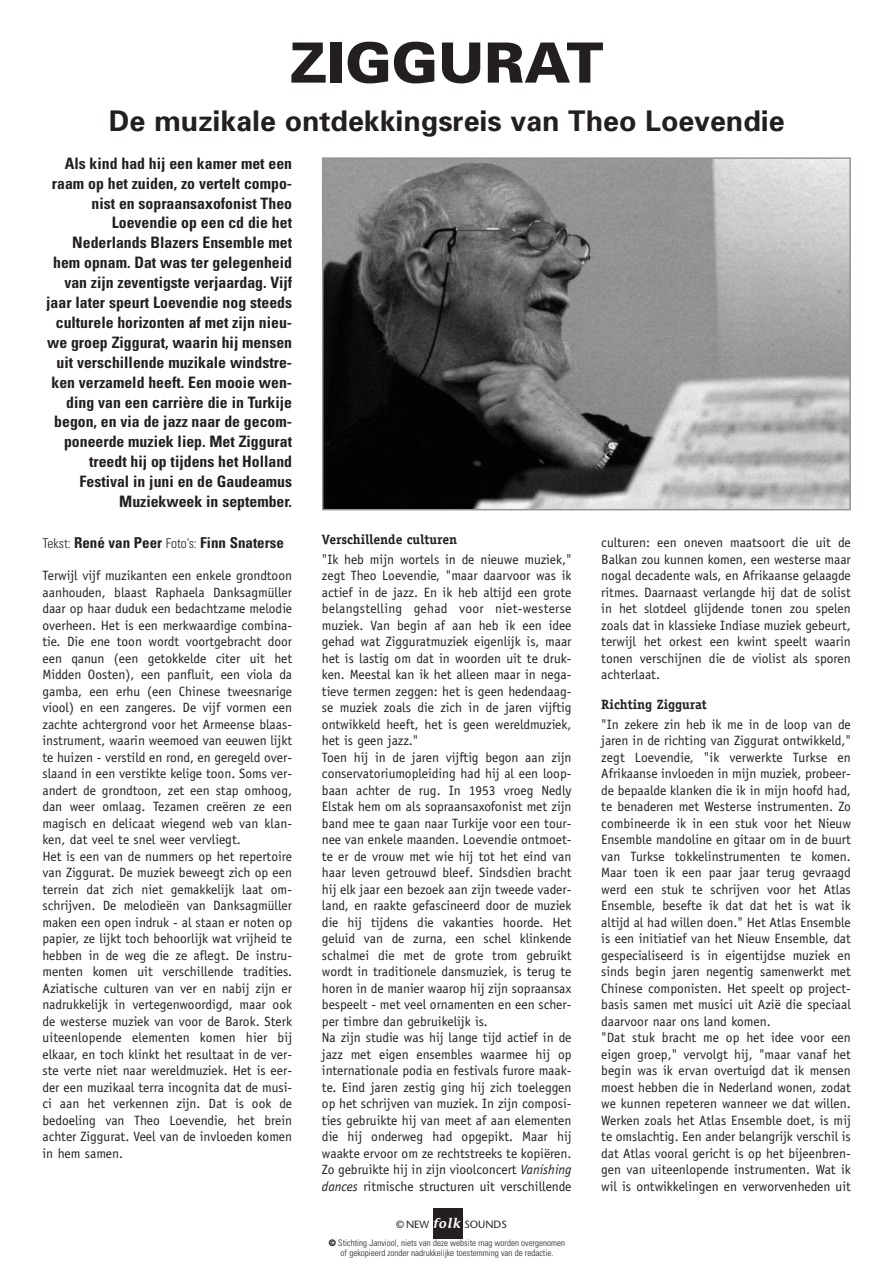
<style>
.page{position:relative;width:893px;height:1262px;background:#fff}
.page>*{position:absolute;margin:0;border:0;box-sizing:border-box;transform-origin:0 0}
.t1{font:900 55.5px "Univers";color:#231f20}
.t2{font:700 28.5px "Univers";color:#231f20}
.t3{font:700 condensed 15.75px/20px "Univers";color:#231f20;text-align:right}
.t4{font:700 condensed 15px "Univers";color:#231f20}
.t5{font:13.5px/16.5px "Officina Sans";color:#231f20}
.t6{font:700 13.5px "Officina Serif";color:#231f20}
.t7{font:10.5px "Stone Sans";color:#231f20}
.t8{font:300 condensed 9px/9.8px "Univers";color:#231f20;text-align:center}
.s1{font-weight:300;font-size:13.5px}
.s2{font-style:italic}
.s3{font-family:"Stone Informal";font-weight:600;font-style:italic;font-size:13.8px;color:#fff}
.s4{font-weight:900;font-stretch:expanded}
</style>
<div class="page">
<div style="left:433px;top:1208px;width:29px;height:30px;background:#231f20"></div>
<img style="left:325px;top:160px;width:522px;height:347px">
<div style="left:322px;top:157px;width:528px;height:353px;border:2px solid #939598"></div>
<h1 class="t1" style="left:290px;top:43px;width:315px">ZIGGURAT</h1>
<h2 class="t2" style="left:109px;top:110px;width:677px">De muzikale ontdekkingsreis van Theo Loevendie</h2>
<p class="t3" style="left:46px;top:155px;width:247px">Als kind had hij een kamer met een raam op het zuiden, zo vertelt compo&shy;nist en sopraansaxofonist Theo Loevendie op een cd die het Nederlands Blazers Ensemble met hem opnam. Dat was ter gelegenheid van zijn zeventigste verjaardag. Vijf jaar later speurt Loevendie nog steeds culturele horizonten af met zijn nieu&shy;we groep Ziggurat, waarin hij mensen uit verschillende muzikale windstre&shy;ken verzameld heeft. Een mooie wen&shy;ding van een carrière die in Turkije begon, en via de jazz naar de gecom&shy;poneerde muziek liep. Met Ziggurat treedt hij op tijdens het Holland Festival in juni en de Gaudeamus Muziekweek in september.</p>
<p class="t4" style="left:43px;top:537px;width:243px"><span class="s1">Tekst:</span> René van Peer <span class="s1">Foto’s:</span> Finn Snaterse</p>
<p class="t5" style="left:43px;top:568px;width:251px">Terwijl vijf muzikanten een enkele grondtoon aanhouden, blaast Raphaela Danksagmüller daar op haar duduk een bedachtzame melodie overheen. Het is een merkwaardige combina&shy;tie. Die ene toon wordt voortgebracht door een qanun (een getokkelde citer uit het Midden Oosten), een panfluit, een viola da gamba, een erhu (een Chinese tweesnarige viool) en een zangeres. De vijf vormen een zachte achtergrond voor het Armeense blaas&shy;instrument, waarin weemoed van eeuwen lijkt te huizen - verstild en rond, en geregeld over&shy;slaand in een verstikte kelige toon. Soms ver&shy;andert de grondtoon, zet een stap omhoog, dan weer omlaag. Tezamen creëren ze een magisch en delicaat wiegend web van klan&shy;ken, dat veel te snel weer vervliegt.<br>Het is een van de nummers op het repertoire van Ziggurat. De muziek beweegt zich op een terrein dat zich niet gemakkelijk laat om&shy;schrijven. De melodieën van Danksagmüller maken een open indruk - al staan er noten op papier, ze lijkt toch behoorlijk wat vrijheid te hebben in de weg die ze aflegt. De instru&shy;menten komen uit verschillende tradities.<br>Aziatische culturen van ver en nabij zijn er nadrukkelijk in vertegenwoordigd, maar ook de westerse muziek van voor de Barok. Sterk uiteenlopende elementen komen hier bij elkaar, en toch klinkt het resultaat in de ver&shy;ste verte niet naar wereldmuziek. Het is eer&shy;der een muzikaal terra incognita dat de musi&shy;ci aan het verkennen zijn. Dat is ook de bedoeling van Theo Loevendie, het brein achter Ziggurat. Veel van de invloeden komen in hem samen.</p>
<p class="t6" style="left:322px;top:534px;width:137px">Verschillende culturen</p>
<p class="t5" style="left:322px;top:552px;width:251px">"Ik heb mijn wortels in de nieuwe muziek," zegt Theo Loevendie, "maar daarvoor was ik actief in de jazz. En ik heb altijd een grote belangstelling gehad voor niet-westerse muziek. Van begin af aan heb ik een idee gehad wat Zigguratmuziek eigenlijk is, maar het is lastig om dat in woorden uit te druk&shy;ken. Meestal kan ik het alleen maar in nega&shy;tieve termen zeggen: het is geen hedendaag&shy;se muziek zoals die zich in de jaren vijftig ontwikkeld heeft, het is geen wereldmuziek, het is geen jazz."<br>Toen hij in de jaren vijftig begon aan zijn conservatoriumopleiding had hij al een loop&shy;baan achter de rug. In 1953 vroeg Nedly Elstak hem om als sopraansaxofonist met zijn band mee te gaan naar Turkije voor een tour&shy;nee van enkele maanden. Loevendie ontmoet&shy;te er de vrouw met wie hij tot het eind van haar leven getrouwd bleef. Sindsdien bracht hij elk jaar een bezoek aan zijn tweede vader&shy;land, en raakte gefascineerd door de muziek die hij tijdens die vakanties hoorde. Het geluid van de zurna, een schel klinkende schalmei die met de grote trom gebruikt wordt in traditionele dansmuziek, is terug te horen in de manier waarop hij zijn sopraansax bespeelt - met veel ornamenten en een scher&shy;per timbre dan gebruikelijk is.<br>Na zijn studie was hij lange tijd actief in de jazz met eigen ensembles waarmee hij op internationale podia en festivals furore maak&shy;te. Eind jaren zestig ging hij zich toeleggen op het schrijven van muziek. In zijn composi&shy;ties gebruikte hij van meet af aan elementen die hij onderweg had opgepikt. Maar hij waakte ervoor om ze rechtstreeks te kopiëren.<br>Zo gebruikte hij in zijn vioolconcert <span class="s2">Vanishing dances</span> ritmische structuren uit verschillende</p>
<p class="t7" style="left:396px;top:1220px;width:112px">© NEW <span class="s3">folk</span> SOUNDS</p>
<p class="t8" style="left:329px;top:1239px;width:238px"><span class="s4">©</span> Stichting Janviool, niets van deze website mag worden overgenomen of gekopieerd zonder nadrukkelijke toestemming van de redactie.</p>
<p class="t5" style="left:601px;top:535px;width:251px;text-align:justify">culturen: een oneven maatsoort die uit de Balkan zou kunnen komen, een westerse maar nogal decadente wals, en Afrikaanse gelaagde ritmes. Daarnaast verlangde hij dat de solist in het slotdeel glijdende tonen zou spelen zoals dat in klassieke Indiase muziek gebeurt, terwijl het orkest een kwint speelt waarin tonen verschijnen die de violist als sporen achterlaat.</p>
<p class="t6" style="left:601px;top:699px;width:107px">Richting Ziggurat</p>
<p class="t5" style="left:601px;top:717px;width:251px">"In zekere zin heb ik me in de loop van de jaren in de richting van Ziggurat ontwikkeld," zegt Loevendie, "ik verwerkte Turkse en Afrikaanse invloeden in mijn muziek, probeer&shy;de bepaalde klanken die ik in mijn hoofd had, te benaderen met Westerse instrumenten. Zo combineerde ik in een stuk voor het Nieuw Ensemble mandoline en gitaar om in de buurt van Turkse tokkelinstrumenten te komen.<br>Maar toen ik een paar jaar terug gevraagd werd een stuk te schrijven voor het Atlas Ensemble, besefte ik dat dat het is wat ik altijd al had willen doen." Het Atlas Ensemble is een initiatief van het Nieuw Ensemble, dat gespecialiseerd is in eigentijdse muziek en sinds begin jaren negentig samenwerkt met Chinese componisten. Het speelt op project&shy;basis samen met musici uit Azië die speciaal daarvoor naar ons land komen.<br>"Dat stuk bracht me op het idee voor een eigen groep," vervolgt hij, "maar vanaf het begin was ik ervan overtuigd dat ik mensen moest hebben die in Nederland wonen, zodat we kunnen repeteren wanneer we dat willen.<br>Werken zoals het Atlas Ensemble doet, is mij te omslachtig. Een ander belangrijk verschil is dat Atlas vooral gericht is op het bijeenbren&shy;gen van uiteenlopende instrumenten. Wat ik wil is ontwikkelingen en verworvenheden uit</p>
</div>
